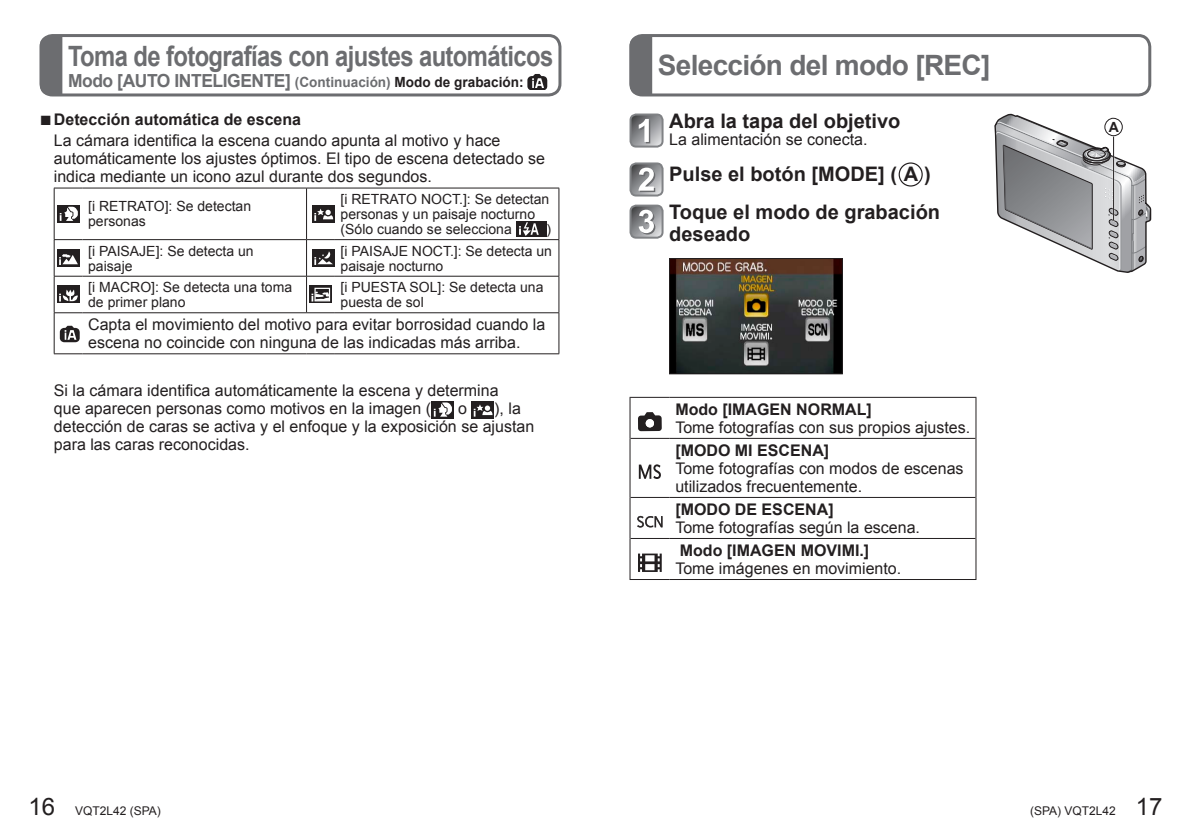
<style>
.page{position:relative;width:1191px;height:840px;background:#fff}
.page>*{position:absolute;margin:0;border:0;box-sizing:border-box;transform-origin:0 0}
.t1{font:700 28px "Arial";letter-spacing:-.025em;color:#6c6d70;scale:.85 1}
.t2{font:700 28px "Arial";letter-spacing:-.025em;color:#6c6d70}
.t3{font:700 20px/37.8px "Arial";color:#231f20}
.t4{font:700 18px "Arial";letter-spacing:-.025em;color:#6c6d70}
.t5{font:16px/18px "Arial";color:#231f20}
.t6{font:700 16px "Arial";color:#231f20}
.t7{font:14px/15px "Arial";color:#231f20}
.t8{font:700 14px "Arial";color:#231f20}
.t9{font:12px "Arial";color:#231f20}
.s1{font-size:14px}
.s2{font-size:14px;color:#231f20}
.s3{font-size:20px}
.s4{font-weight:700}
.s5{font-size:24px}
</style>
<div class="page">
<svg style="left:40px;top:38px;width:22px;height:57px"></svg>
<div style="left:40px;top:34px;width:521px;height:62px;border:3px solid #6c6d70;border-radius:11px"></div>
<svg style="left:633px;top:38px;width:19px;height:57px"></svg>
<div style="left:629px;top:34px;width:522px;height:62px;border:3px solid #6c6d70;border-radius:11px"></div>
<svg style="left:527px;top:74px;width:20px;height:16px"></svg>
<svg style="left:994px;top:113px;width:157px;height:160px"></svg>
<svg style="left:54px;top:187px;width:29px;height:1px"></svg>
<hr style="left:54px;top:188px;width:1px;height:51px;background:#231f20">
<hr style="left:83px;top:187px;width:223px;height:1px;background:#231f20">
<svg style="left:306px;top:187px;width:29px;height:1px"></svg>
<hr style="left:306px;top:188px;width:1px;height:51px;background:#231f20">
<hr style="left:335px;top:187px;width:224px;height:1px;background:#231f20">
<hr style="left:558px;top:188px;width:1px;height:51px;background:#231f20">
<svg style="left:54px;top:239px;width:29px;height:1px"></svg>
<hr style="left:54px;top:240px;width:1px;height:36px;background:#231f20">
<hr style="left:83px;top:239px;width:223px;height:1px;background:#231f20">
<svg style="left:306px;top:239px;width:29px;height:1px"></svg>
<hr style="left:306px;top:240px;width:1px;height:36px;background:#231f20">
<hr style="left:335px;top:239px;width:224px;height:1px;background:#231f20">
<hr style="left:558px;top:240px;width:1px;height:36px;background:#231f20">
<svg style="left:55px;top:276px;width:28px;height:1px"></svg>
<hr style="left:54px;top:276px;width:1px;height:36px;background:#231f20">
<hr style="left:83px;top:276px;width:223px;height:1px;background:#231f20">
<svg style="left:307px;top:276px;width:28px;height:1px"></svg>
<hr style="left:306px;top:276px;width:1px;height:36px;background:#231f20">
<hr style="left:335px;top:276px;width:224px;height:1px;background:#231f20">
<hr style="left:558px;top:276px;width:1px;height:36px;background:#231f20">
<svg style="left:54px;top:312px;width:29px;height:1px"></svg>
<hr style="left:54px;top:313px;width:1px;height:40px;background:#231f20">
<hr style="left:83px;top:312px;width:223px;height:1px;background:#231f20">
<svg style="left:306px;top:312px;width:29px;height:1px"></svg>
<hr style="left:335px;top:312px;width:224px;height:1px;background:#231f20">
<hr style="left:558px;top:313px;width:1px;height:40px;background:#231f20">
<svg style="left:54px;top:353px;width:29px;height:1px"></svg>
<hr style="left:83px;top:353px;width:223px;height:1px;background:#231f20">
<svg style="left:306px;top:353px;width:29px;height:1px"></svg>
<hr style="left:335px;top:353px;width:224px;height:1px;background:#231f20">
<svg style="left:57px;top:205px;width:23px;height:17px"></svg>
<svg style="left:60px;top:207px;width:18px;height:14px"></svg>
<div style="left:312px;top:205px;width:23px;height:17px;background:#231f20"></div>
<svg style="left:314px;top:208px;width:19px;height:13px"></svg>
<div style="left:516px;top:221px;width:30px;height:16px;background:#231f20"></div>
<svg style="left:519px;top:222px;width:20px;height:14px"></svg>
<div style="left:57px;top:249px;width:23px;height:17px;background:#231f20"></div>
<svg style="left:59px;top:254px;width:19px;height:11px"></svg>
<div style="left:312px;top:249px;width:23px;height:17px;background:#231f20"></div>
<svg style="left:314px;top:251px;width:19px;height:14px"></svg>
<div style="left:57px;top:286px;width:23px;height:17px;background:#231f20"></div>
<svg style="left:59px;top:289px;width:19px;height:12px"></svg>
<svg style="left:309px;top:286px;width:23px;height:17px"></svg>
<svg style="left:311px;top:287px;width:19px;height:14px"></svg>
<svg style="left:60px;top:325px;width:20px;height:17px"></svg>
<svg style="left:431px;top:401px;width:23px;height:17px"></svg>
<svg style="left:434px;top:402px;width:18px;height:14px"></svg>
<div style="left:471px;top:401px;width:23px;height:17px;background:#231f20"></div>
<svg style="left:474px;top:404px;width:18px;height:12px"></svg>
<div style="left:629px;top:113px;width:34px;height:34px;border:2px solid #808285;border-radius:6px"></div>
<svg style="left:630px;top:114px;width:32px;height:32px"></svg>
<div style="left:629px;top:162px;width:34px;height:34px;border:2px solid #808285;border-radius:6px"></div>
<svg style="left:630px;top:163px;width:32px;height:32px"></svg>
<div style="left:898px;top:162px;width:24px;height:24px;border:1px solid #231f20;border-radius:50%"></div>
<div style="left:629px;top:204px;width:34px;height:34px;border:2px solid #808285;border-radius:6px"></div>
<svg style="left:630px;top:205px;width:32px;height:32px"></svg>
<img style="left:671px;top:260px;width:169px;height:112px">
<div style="left:669px;top:258px;width:173px;height:116px;border:1px solid #231f20"></div>
<hr style="left:630px;top:438px;width:39px;height:1px;background:#231f20">
<hr style="left:669px;top:438px;width:306px;height:1px;background:#231f20">
<hr style="left:630px;top:497px;width:39px;height:1px;background:#231f20">
<hr style="left:669px;top:497px;width:306px;height:1px;background:#231f20">
<hr style="left:630px;top:538px;width:39px;height:1px;background:#231f20">
<hr style="left:669px;top:538px;width:306px;height:1px;background:#231f20">
<hr style="left:629px;top:396px;width:40px;height:1px;background:#231f20">
<hr style="left:629px;top:397px;width:1px;height:41px;background:#231f20">
<hr style="left:669px;top:396px;width:307px;height:1px;background:#231f20">
<hr style="left:629px;top:438px;width:1px;height:59px;background:#231f20">
<hr style="left:629px;top:497px;width:1px;height:41px;background:#231f20">
<hr style="left:629px;top:538px;width:1px;height:40px;background:#231f20">
<hr style="left:975px;top:397px;width:1px;height:41px;background:#231f20">
<hr style="left:975px;top:438px;width:1px;height:59px;background:#231f20">
<hr style="left:975px;top:497px;width:1px;height:41px;background:#231f20">
<hr style="left:975px;top:538px;width:1px;height:40px;background:#231f20">
<hr style="left:629px;top:578px;width:40px;height:1px;background:#231f20">
<hr style="left:669px;top:578px;width:307px;height:1px;background:#231f20">
<svg style="left:638px;top:412px;width:24px;height:19px"></svg>
<div style="left:645px;top:419px;width:9px;height:8px;background:#fff;border-radius:50%"></div>
<svg style="left:639px;top:464px;width:22px;height:14px"></svg>
<svg style="left:637px;top:515px;width:25px;height:12px"></svg>
<svg style="left:638px;top:553px;width:24px;height:18px"></svg>
<div style="left:1104px;top:117px;width:18px;height:19px;border:1px solid #231f20;border-radius:50%"></div>
<hr style="left:1112px;top:136px;width:2px;height:84px;background:#fff">
<hr style="left:1113px;top:136px;width:1px;height:84px;background:#231f20">
<h1 class="t1" style="left:68px;top:37px;width:572px">Toma de fotografías con ajustes automáticos</h1>
<p class="t4" style="left:68px;top:69px;width:457px">Modo [AUTO INTELIGENTE] <span class="s1">(Continuación)</span> <span class="s2">Modo de grabación:</span></p>
<p class="t5" style="left:54px;top:109px;width:448px;line-height:20.8px;text-indent:-14px"><span class="s3">■</span><span class="s4">Detección automática de escena<br></span>La cámara identifica la escena cuando apunta al motivo y hace</p>
<p class="t5" style="left:54px;top:149px;width:492px">automáticamente los ajustes óptimos. El tipo de escena detectado se indica mediante un icono azul durante dos segundos.</p>
<p class="t7" style="left:88px;top:199px;width:164px">[i RETRATO]: Se detectan personas</p>
<p class="t7" style="left:340px;top:191px;width:210px">[i RETRATO NOCT.]: Se detectan personas y un paisaje nocturno (Sólo cuando se selecciona</p>
<p class="t7" style="left:546px;top:221px;width:6px">)</p>
<p class="t7" style="left:88px;top:243px;width:167px">[i PAISAJE]: Se detecta un paisaje</p>
<p class="t7" style="left:340px;top:243px;width:213px">[i PAISAJE NOCT.]: Se detecta un paisaje nocturno</p>
<p class="t7" style="left:88px;top:279px;width:205px">[i MACRO]: Se detecta una toma de primer plano</p>
<p class="t7" style="left:340px;top:279px;width:204px">[i PUESTA SOL]: Se detecta una puesta de sol</p>
<p class="t5" style="left:88px;top:315px;width:459px">Capta el movimiento del motivo para evitar borrosidad cuando la escena no coincide con ninguna de las indicadas más arriba.</p>
<p class="t5" style="left:54px;top:381px;width:446px">Si la cámara identifica automáticamente la escena y determina que aparecen personas como motivos en la imagen (</p>
<p class="t5" style="left:54px;top:399px;width:482px;text-indent:440px">), la detección de caras se activa y el enfoque y la exposición se ajustan para las caras reconocidas.</p>
<p class="t5" style="left:458px;top:399px;width:10px">o</p>
<h1 class="t2" style="left:658px;top:47px;width:334px">Selección del modo [REC]</h1>
<p class="t3" style="left:669px;top:103px;width:233px">Abra la tapa del objetivo</p>
<p class="t5" style="left:669px;top:131px;width:200px">La alimentación se conecta.</p>
<p class="t3" style="left:669px;top:156px;width:272px">Pulse el botón [MODE] ( A )<br>Toque el modo de grabación</p>
<p class="t3" style="left:669px;top:216px;width:83px">deseado</p>
<p class="t6" style="left:675px;top:398px;width:198px">Modo [IMAGEN NORMAL]</p>
<p class="t5" style="left:675px;top:418px;width:296px">Tome fotografías con sus propios ajustes.</p>
<p class="t6" style="left:675px;top:439px;width:155px">[MODO MI ESCENA]</p>
<p class="t5" style="left:675px;top:459px;width:290px">Tome fotografías con modos de escenas utilizados frecuentemente.</p>
<p class="t6" style="left:675px;top:498px;width:160px">[MODO DE ESCENA]</p>
<p class="t5" style="left:675px;top:518px;width:246px">Tome fotografías según la escena.</p>
<p class="t6" style="left:680px;top:539px;width:191px">Modo [IMAGEN MOVIMI.]</p>
<p class="t5" style="left:675px;top:559px;width:227px">Tome imágenes en movimiento.</p>
<p class="t8" style="left:1108px;top:118px;width:12px">A</p>
<p class="t9" style="left:28px;top:802px;width:134px"><span class="s5">16</span> VQT2L42 (SPA)</p>
<p class="t9" style="left:1030px;top:802px;width:134px">(SPA) VQT2L42 <span class="s5">17</span></p>
</div>
